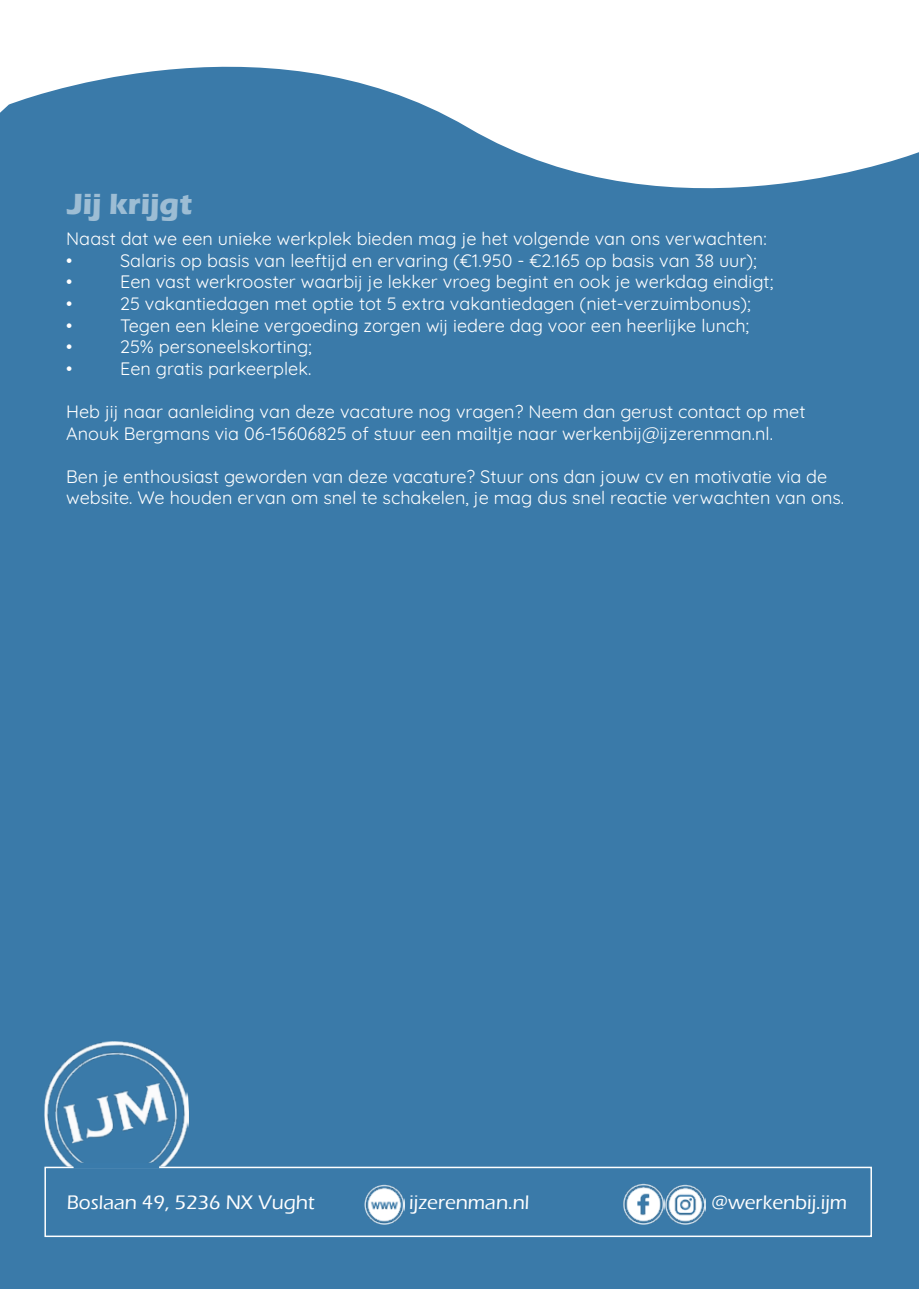
<style>
.page{position:relative;width:919px;height:1289px;background:#fff}
.page>*{position:absolute;margin:0;border:0;box-sizing:border-box;transform-origin:0 0}
.t1{font:700 30px "Eras ITC";color:#9dbdd4}
.t2{font:500 20.1px "Eras ITC";color:#fff}
.t3{font:18px/21.6px "Quicksand";color:#fff}
</style>
<div class="page">
<div style="left:0;top:66px;width:918px;height:1222px;background:#3a7aa9"></div>
<img style="left:622px;top:1183px;width:83px;height:41px">
<img style="left:364px;top:1184px;width:40px;height:40px">
<div style="left:44px;top:1166px;width:827px;height:70px;border:2px solid #fff"></div>
<img style="left:44px;top:1041px;width:145px;height:125px">
<div style="left:74px;top:1162px;width:85px;height:6px;background:#3a7bab"></div>
<h1 class="t1" style="left:67px;top:187px;width:126px">Jij krijgt</h1>
<p class="t3" style="left:66px;top:226px;width:702px">Naast dat we een unieke werkplek bieden mag je het volgende van ons verwachten: •</p>
<p class="t3" style="left:120px;top:248px;width:638px">Salaris op basis van leeftijd en ervaring (€1.950 - €2.165 op basis van 38 uur);</p>
<p class="t3" style="left:66px;top:269px;width:8px">•</p>
<p class="t3" style="left:120px;top:269px;width:654px">Een vast werkrooster waarbij je lekker vroeg begint en ook je werkdag eindigt;</p>
<p class="t3" style="left:66px;top:291px;width:8px">•</p>
<p class="t3" style="left:120px;top:291px;width:632px">25 vakantiedagen met optie tot 5 extra vakantiedagen (niet-verzuimbonus);</p>
<p class="t3" style="left:66px;top:312px;width:8px">•</p>
<p class="t3" style="left:120px;top:312px;width:630px">Tegen een kleine vergoeding zorgen wij iedere dag voor een heerlijke lunch;</p>
<p class="t3" style="left:66px;top:334px;width:8px">•</p>
<p class="t3" style="left:120px;top:334px;width:193px">25% personeelskorting;</p>
<p class="t3" style="left:66px;top:356px;width:8px">•</p>
<p class="t3" style="left:120px;top:356px;width:192px">Een gratis parkeerplek.</p>
<p class="t3" style="left:66px;top:399px;width:740px">Heb jij naar aanleiding van deze vacature nog vragen? Neem dan gerust contact op met<br>Anouk Bergmans via 06-15606825 of stuur een mailtje naar werkenbij@ijzerenman.nl.</p>
<p class="t3" style="left:66px;top:464px;width:779px">Ben je enthousiast geworden van deze vacature? Stuur ons dan jouw cv en motivatie via de website. We houden ervan om snel te schakelen, je mag dus snel reactie verwachten van ons.</p>
<p class="t2" style="left:67px;top:1191px;width:249px">Boslaan 49, 5236 NX Vught</p>
<p class="t2" style="left:409px;top:1191px;width:122px">ijzerenman.nl</p>
<p class="t2" style="left:711px;top:1191px;width:137px">@werkenbij.ijm</p>
</div>
